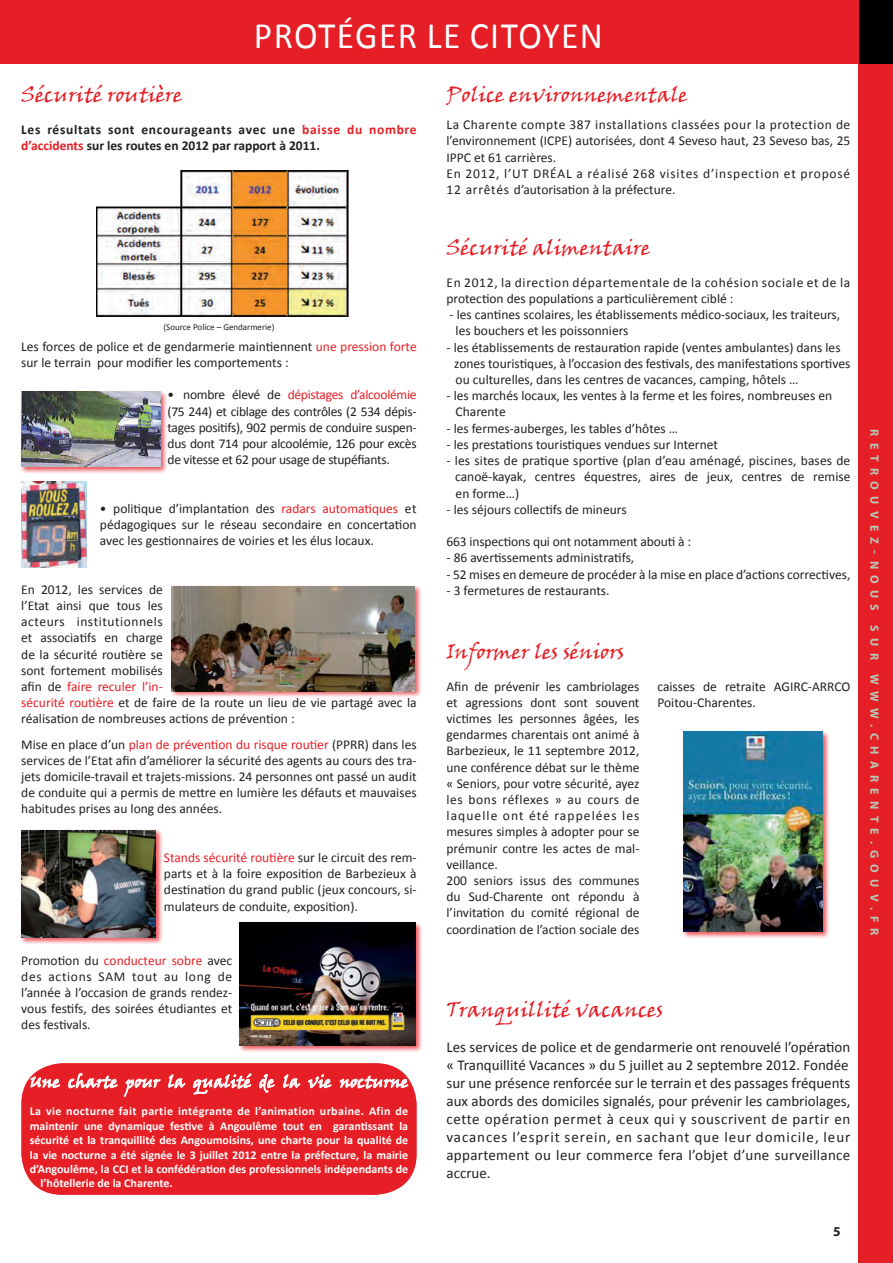
<style>
.page{position:relative;width:893px;height:1263px;background:#fff}
.page>*{position:absolute;margin:0;border:0;box-sizing:border-box;transform-origin:0 0}
.t1{font:37.5px "Calibri";letter-spacing:.04em;color:#fff;scale:.95 1}
.t2{font:21px "Viner Hand ITC";color:#e61e25}
.t3{font:16.5px "Viner Hand ITC";color:#fff}
.t4{font:15px/18px "Calibri";color:#231f20}
.t5{font:15px "Calibri";letter-spacing:.02em;color:#231f20}
.t6{font:15px "Calibri";letter-spacing:.06em;color:#231f20}
.t7{font:15px "Calibri";letter-spacing:.04em;color:#231f20}
.t8{font:13.5px/16.2px "Calibri";color:#231f20;text-align:justify}
.t9{font:13.5px/16.2px "Calibri";letter-spacing:.06em;color:#231f20}
.t10{font:13.5px "Calibri";letter-spacing:.04em;color:#231f20}
.t11{font:13.5px "Calibri";letter-spacing:.05em;color:#231f20}
.t12{font:700 13.5px "Calibri";letter-spacing:.04em;color:#231f20}
.t13{font:700 13.5px "Calibri";color:#231f20}
.t14{font:13.5px "Calibri";letter-spacing:-.02em;color:#e61e25}
.t15{font:13.5px "Calibri";letter-spacing:.08em;color:#231f20}
.t16{font:700 13.5px "Myriad Pro";color:#231f20}
.t17{font:700 12px/14.4px "Calibri";color:#fff;text-align:justify}
.t18{font:700 12px "Calibri";letter-spacing:.03em;color:#fff}
.t19{font:700 12px "Myriad Pro";letter-spacing:.52em;color:#b4cab7}
.t20{font:9px "Calibri";color:#231f20}
.s1{color:#e61e25}
.s2{color:#231f20}
</style>
<div class="page">
<div style="left:859px;top:0;width:34px;height:1263px;background:#e61e25"></div>
<div style="left:859px;top:0;width:34px;height:64px;background:#000002"></div>
<div style="left:0;top:0;width:859px;height:64px;background:#e61e25"></div>
<img style="left:96px;top:170px;width:252px;height:146px">
<div style="left:20px;top:390px;width:148px;height:84px;background:#e61e25;opacity:.75"></div>
<img style="left:21px;top:391px;width:139px;height:76px">
<img style="left:21px;top:482px;width:66px;height:85px">
<div style="left:170px;top:585px;width:253px;height:114px;background:#e61e25;opacity:.75"></div>
<img style="left:171px;top:586px;width:244px;height:105px">
<div style="left:20px;top:828px;width:143px;height:117px;background:#e61e25;opacity:.75"></div>
<img style="left:21px;top:830px;width:135px;height:107px">
<div style="left:238px;top:921px;width:185px;height:132px;background:#e61e25;opacity:.75"></div>
<img style="left:240px;top:923px;width:175px;height:122px">
<div style="left:21px;top:1063px;width:396px;height:132px;background:#e61e25;border-radius:41px"></div>
<svg style="left:30px;top:1074px;width:31px;height:15px"></svg>
<svg style="left:68px;top:1072px;width:93px;height:25px"></svg>
<svg style="left:168px;top:1074px;width:18px;height:15px"></svg>
<svg style="left:193px;top:1073px;width:59px;height:22px"></svg>
<svg style="left:259px;top:1074px;width:16px;height:19px"></svg>
<svg style="left:283px;top:1074px;width:18px;height:15px"></svg>
<svg style="left:307px;top:1074px;width:25px;height:15px"></svg>
<svg style="left:339px;top:1074px;width:70px;height:15px"></svg>
<div style="left:682px;top:730px;width:148px;height:209px;background:#e61e25;opacity:.75"></div>
<img style="left:684px;top:731px;width:139px;height:200px">
<p class="t1" style="left:254px;top:12px;width:369px">PROTÉGER LE CITOYEN</p>
<p class="t2" style="left:21px;top:82px;width:163px">Sécurité routière</p>
<p class="t12" style="left:21px;top:121px;width:397px">Les résultats sont encourageants avec une <span class="s1">baisse du nombre</span></p>
<p class="t13" style="left:21px;top:137px;width:300px"><span class="s1">d’accidents</span> sur les routes en 2012 par rapport à 2011.</p>
<p class="t20" style="left:163px;top:321px;width:112px">(Source Police – Gendarmerie)</p>
<p class="t8" style="left:21px;top:338px;width:397px">Les forces de police et de gendarmerie maintiennent <span class="s1">une pression forte </span>sur le terrain pour modifier les comportements :</p>
<p class="t14" style="left:168px;top:386px;width:251px"><span class="s2">• nombre élevé de</span> dépistages d’alcoolémie</p>
<p class="t8" style="left:168px;top:403px;width:251px">(75 244) et ciblage des contrôles (2 534 dépis&shy;tages positifs), 902 permis de conduire suspen&shy;dus dont 714 pour alcoolémie, 126 pour excès de vitesse et 62 pour usage de stupéfiants.</p>
<p class="t8" style="left:100px;top:500px;width:318px">• politique d’implantation des <span class="s1">radars automatiques</span> et</p>
<p class="t8" style="left:100px;top:516px;width:318px">pédagogiques sur le réseau secondaire en concertation avec les gestionnaires de voiries et les élus locaux.</p>
<p class="t8" style="left:21px;top:581px;width:143px">En 2012, les services de l’Etat ainsi que tous les acteurs institutionnels et associatifs en charge de la sécurité routière se sont fortement mobilisés afin de <span class="s1">faire reculer l’in-</span></p>
<p class="t8" style="left:21px;top:695px;width:397px"><span class="s1">sécurité routière</span> et de faire de la route un lieu de vie partagé avec la réalisation de nombreuses actions de prévention :</p>
<p class="t8" style="left:21px;top:736px;width:397px">Mise en place d’un <span class="s1">plan de prévention du risque routier</span> (PPRR) dans les services de l’Etat afin d’améliorer la sécurité des agents au cours des tra&shy;jets domicile-travail et trajets-missions. 24 personnes ont passé un audit de conduite qui a permis de mettre en lumière les défauts et mauvaises habitudes prises au long des années.</p>
<p class="t8" style="left:164px;top:849px;width:254px"><span class="s1">Stands sécurité routière</span> sur le circuit des rem&shy;parts et à la foire exposition de Barbezieux à destination du grand public (jeux concours, si&shy;mulateurs de conduite, exposition).</p>
<p class="t8" style="left:21px;top:952px;width:212px">Promotion du <span class="s1">conducteur sobre</span> avec des actions SAM tout au long de</p>
<p class="t8" style="left:21px;top:984px;width:212px">l’année à l’occasion de grands rendez&shy;vous festifs, des soirées étudiantes et des festivals.</p>
<p class="t3" style="left:30px;top:1071px;width:380px">Une charte pour la qualité de la vie nocturne</p>
<p class="t18" style="left:30px;top:1104px;width:380px">La vie nocturne fait partie intégrante de l’animation urbaine. Afin de</p>
<p class="t17" style="left:30px;top:1118px;width:380px">maintenir une dynamique festive à Angoulême tout en garantissant la</p>
<p class="t17" style="left:30px;top:1133px;width:380px">sécurité et la tranquillité des Angoumoisins, une charte pour la qualité de la vie nocturne a été signée le 3 juillet 2012 entre la préfecture, la mairie d’Angoulême, la CCI et la confédération des professionnels indépendants de</p>
<p class="t17" style="left:41px;top:1176px;width:134px">l’hôtellerie de la Charente.</p>
<p class="t2" style="left:446px;top:82px;width:243px">Police environnementale</p>
<p class="t10" style="left:446px;top:116px;width:405px">La Charente compte 387 installations classées pour la protection de</p>
<p class="t8" style="left:446px;top:133px;width:405px">l’environnement (ICPE) autorisées, dont 4 Seveso haut, 23 Seveso bas, 25<br>IPPC et 61 carrières.</p>
<p class="t9" style="left:446px;top:165px;width:405px">En 2012, l’UT DRÉAL a réalisé 268 visites d’inspection et proposé<br>12 arrêtés d’autorisation à la préfecture.</p>
<p class="t2" style="left:446px;top:235px;width:205px">Sécurité alimentaire</p>
<p class="t11" style="left:446px;top:274px;width:405px">En 2012, la direction départementale de la cohésion sociale et de la</p>
<p class="t8" style="left:446px;top:291px;width:289px">protection des populations a particulièrement ciblé :</p>
<p class="t8" style="left:450px;top:307px;width:392px">- les cantines scolaires, les établissements médico-sociaux, les traiteurs,</p>
<p class="t8" style="left:456px;top:323px;width:174px">les bouchers et les poissonniers</p>
<p class="t8" style="left:446px;top:339px;width:396px">- les établissements de restauration rapide (ventes ambulantes) dans les</p>
<p class="t8" style="left:454px;top:355px;width:398px">zones touristiques, à l’occasion des festivals, des manifestations sportives</p>
<p class="t8" style="left:456px;top:372px;width:344px">ou culturelles, dans les centres de vacances, camping, hôtels …</p>
<p class="t8" style="left:446px;top:388px;width:387px">- les marchés locaux, les ventes à la ferme et les foires, nombreuses en</p>
<p class="t8" style="left:456px;top:404px;width:52px">Charente</p>
<p class="t8" style="left:446px;top:420px;width:233px">- les fermes-auberges, les tables d’hôtes …</p>
<p class="t8" style="left:446px;top:436px;width:273px">- les prestations touristiques vendues sur Internet</p>
<p class="t8" style="left:446px;top:453px;width:405px">- les sites de pratique sportive (plan d’eau aménagé, piscines, bases de</p>
<p class="t8" style="left:455px;top:469px;width:397px">canoë-kayak, centres équestres, aires de jeux, centres de remise</p>
<p class="t8" style="left:456px;top:485px;width:65px">en forme…)</p>
<p class="t8" style="left:446px;top:501px;width:182px">- les séjours collectifs de mineurs</p>
<p class="t8" style="left:446px;top:534px;width:246px">663 inspections qui ont notamment abouti à :</p>
<p class="t8" style="left:446px;top:550px;width:189px">- 86 avertissements administratifs,</p>
<p class="t8" style="left:446px;top:566px;width:405px">- 52 mises en demeure de procéder à la mise en place d’actions correctives,</p>
<p class="t8" style="left:446px;top:582px;width:165px">- 3 fermetures de restaurants.</p>
<p class="t2" style="left:446px;top:639px;width:179px">Informer les séniors</p>
<p class="t8" style="left:446px;top:678px;width:194px">Afin de prévenir les cambriolages et agressions dont sont souvent victimes les personnes âgées, les gendarmes charentais ont animé à Barbezieux, le 11 septembre 2012, une conférence débat sur le thème « Seniors, pour votre sécurité, ayez les bons réflexes » au cours de</p>
<p class="t15" style="left:446px;top:807px;width:194px">laquelle ont été rappelées les</p>
<p class="t8" style="left:446px;top:824px;width:194px">mesures simples à adopter pour se prémunir contre les actes de mal&shy;veillance.</p>
<p class="t8" style="left:446px;top:872px;width:194px">200 seniors issus des communes du Sud-Charente ont répondu à l’invitation du comité régional de coordination de l’action sociale des</p>
<p class="t8" style="left:657px;top:678px;width:194px">caisses de retraite AGIRC-ARRCO<br>Poitou-Charentes.</p>
<p class="t2" style="left:446px;top:996px;width:218px">Tranquillité vacances</p>
<p class="t4" style="left:446px;top:1038px;width:405px">Les services de police et de gendarmerie ont renouvelé l’opération</p>
<p class="t4" style="left:446px;top:1056px;width:404px">« Tranquillité Vacances » du 5 juillet au 2 septembre 2012. Fondée</p>
<p class="t4" style="left:446px;top:1074px;width:405px">sur une présence renforcée sur le terrain et des passages fréquents aux abords des domiciles signalés, pour prévenir les cambriolages,</p>
<p class="t7" style="left:446px;top:1109px;width:405px">cette opération permet à ceux qui y souscrivent de partir en</p>
<p class="t6" style="left:446px;top:1127px;width:405px">vacances l’esprit serein, en sachant que leur domicile, leur</p>
<p class="t5" style="left:446px;top:1145px;width:405px">appartement ou leur commerce fera l’objet d’une surveillance</p>
<p class="t4" style="left:446px;top:1164px;width:46px">accrue.</p>
<p class="t16" style="left:833px;top:1223px;width:9px">5</p>
<p class="t19" style="left:882px;top:429px;width:508px;rotate:90deg">RETROUVEZ-NOUS SUR WWW.CHARENTE.GOUV.FR</p>
</div>
